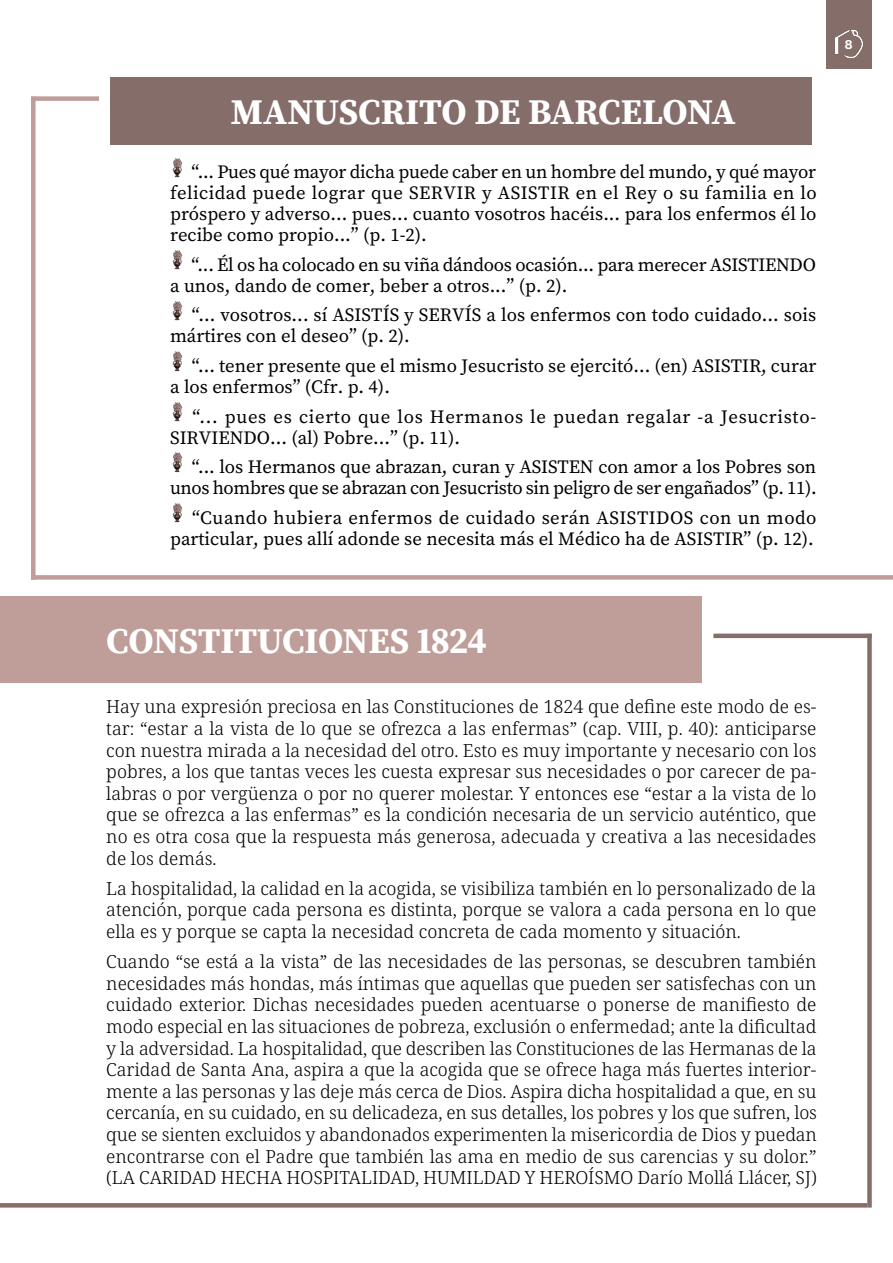
<style>
.page{position:relative;width:893px;height:1263px;background:#fff}
.page>*{position:absolute;margin:0;border:0;box-sizing:border-box;transform-origin:0 0}
.t1{font:700 36px "Source Serif Pro";letter-spacing:-.01em;color:#fff}
.t2{font:18.75px/21px "Source Serif Pro";color:#000}
.t3{font:18.75px/21px "Source Serif Pro";letter-spacing:-.02em;color:#000;text-align:right}
.t4{font:18.75px/21px "Source Serif Pro";letter-spacing:.035em;color:#000}
.t5{font:300 18px/21.6px "Noto Serif";color:#000;text-align:justify}
.t6{font:600 13.5px "Work Sans";color:#fff}
</style>
<div class="page">
<div style="left:826px;top:0;width:45px;height:69px;background:#856d6a"></div>
<img style="left:835px;top:30px;width:28px;height:28px">
<div style="left:111px;top:77px;width:701px;height:68px;background:#856d6a"></div>
<div style="left:0;top:596px;width:702px;height:87px;background:#bf9d99"></div>
<img style="left:172px;top:158px;width:11px;height:20px">
<img style="left:172px;top:250px;width:11px;height:20px">
<img style="left:172px;top:301px;width:11px;height:20px">
<img style="left:172px;top:351px;width:11px;height:21px">
<img style="left:172px;top:402px;width:11px;height:20px">
<img style="left:172px;top:452px;width:11px;height:21px">
<img style="left:172px;top:503px;width:11px;height:20px">
<hr style="left:0;top:1203px;width:867px;height:4px;background:#856d6a">
<div style="left:31px;top:575px;width:862px;height:5px;background:#bf9d99"></div>
<hr style="left:713px;top:634px;width:159px;height:4px;background:#856d6a">
<div style="left:31px;top:96px;width:68px;height:5px;background:#bf9d99"></div>
<div style="left:867px;top:634px;width:5px;height:573px;background:#856d6a"></div>
<div style="left:31px;top:97px;width:5px;height:483px;background:#bf9d99"></div>
<h1 class="t1" style="left:231px;top:87px;width:506px">MANUSCRITO DE BARCELONA</h1>
<p class="t2" style="left:170px;top:162px;width:648px;text-align:justify;text-indent:21px">“... Pues qué mayor dicha puede caber en un hombre del mundo, y qué mayor felicidad puede lograr que SERVIR y ASISTIR en el Rey o su familia en lo próspero y adverso... pues... cuanto vosotros hacéis... para los enfermos él lo recibe como propio...” (p. 1-2).</p>
<p class="t2" style="left:170px;top:254px;width:647px;text-indent:21px">“... Él os ha colocado en su viña dándoos ocasión... para merecer ASISTIENDO a unos, dando de comer, beber a otros...” (p. 2).</p>
<p class="t2" style="left:170px;top:305px;width:648px;text-indent:22px">“... vosotros... sí ASISTÍS y SERVÍS a los enfermos con todo cuidado... sois mártires con el deseo” (p. 2).</p>
<p class="t2" style="left:170px;top:355px;width:648px;text-indent:22px">“... tener presente que el mismo Jesucristo se ejercitó... (en) ASISTIR, curar a los enfermos” (Cfr. p. 4).</p>
<p class="t4" style="left:170px;top:406px;width:648px;text-indent:22px">“... pues es cierto que los Hermanos le puedan regalar -a Jesucristo-<br>SIRVIENDO... (al) Pobre...” (p. 11).</p>
<p class="t3" style="left:170px;top:456px;width:648px">“... los Hermanos que abrazan, curan y ASISTEN con amor a los Pobres son unos hombres que se abrazan con Jesucristo sin peligro de ser engañados” (p. 11).</p>
<p class="t2" style="left:170px;top:507px;width:648px;text-align:right">“Cuando hubiera enfermos de cuidado serán ASISTIDOS con un modo particular, pues allí adonde se necesita más el Médico ha de ASISTIR” (p. 12).</p>
<p class="t6" style="left:845px;top:37px;width:10px">8</p>
<h1 class="t1" style="left:106px;top:616px;width:382px">CONSTITUCIONES 1824</h1>
<p class="t5" style="left:106px;top:697px;width:712px">Hay una expresión preciosa en las Constituciones de 1824 que define este modo de es&shy;tar: “estar a la vista de lo que se ofrezca a las enfermas” (cap. VIII, p. 40): anticiparse con nuestra mirada a la necesidad del otro. Esto es muy importante y necesario con los pobres, a los que tantas veces les cuesta expresar sus necesidades o por carecer de pa&shy;labras o por vergüenza o por no querer molestar. Y entonces ese “estar a la vista de lo que se ofrezca a las enfermas” es la condición necesaria de un servicio auténtico, que no es otra cosa que la respuesta más generosa, adecuada y creativa a las necesidades de los demás.</p>
<p class="t5" style="left:106px;top:878px;width:712px">La hospitalidad, la calidad en la acogida, se visibiliza también en lo personalizado de la atención, porque cada persona es distinta, porque se valora a cada persona en lo que ella es y porque se capta la necesidad concreta de cada momento y situación.</p>
<p class="t5" style="left:106px;top:951px;width:712px">Cuando “se está a la vista” de las necesidades de las personas, se descubren también necesidades más hondas, más íntimas que aquellas que pueden ser satisfechas con un cuidado exterior. Dichas necesidades pueden acentuarse o ponerse de manifiesto de modo especial en las situaciones de pobreza, exclusión o enfermedad; ante la dificultad y la adversidad. La hospitalidad, que describen las Constituciones de las Hermanas de la Caridad de Santa Ana, aspira a que la acogida que se ofrece haga más fuertes interior&shy;mente a las personas y las deje más cerca de Dios. Aspira dicha hospitalidad a que, en su cercanía, en su cuidado, en su delicadeza, en sus detalles, los pobres y los que sufren, los que se sienten excluidos y abandonados experimenten la misericordia de Dios y puedan encontrarse con el Padre que también las ama en medio de sus carencias y su dolor.” (LA CARIDAD HECHA HOSPITALIDAD, HUMILDAD Y HEROÍSMO Darío Mollá Llácer, SJ)</p>
</div>
